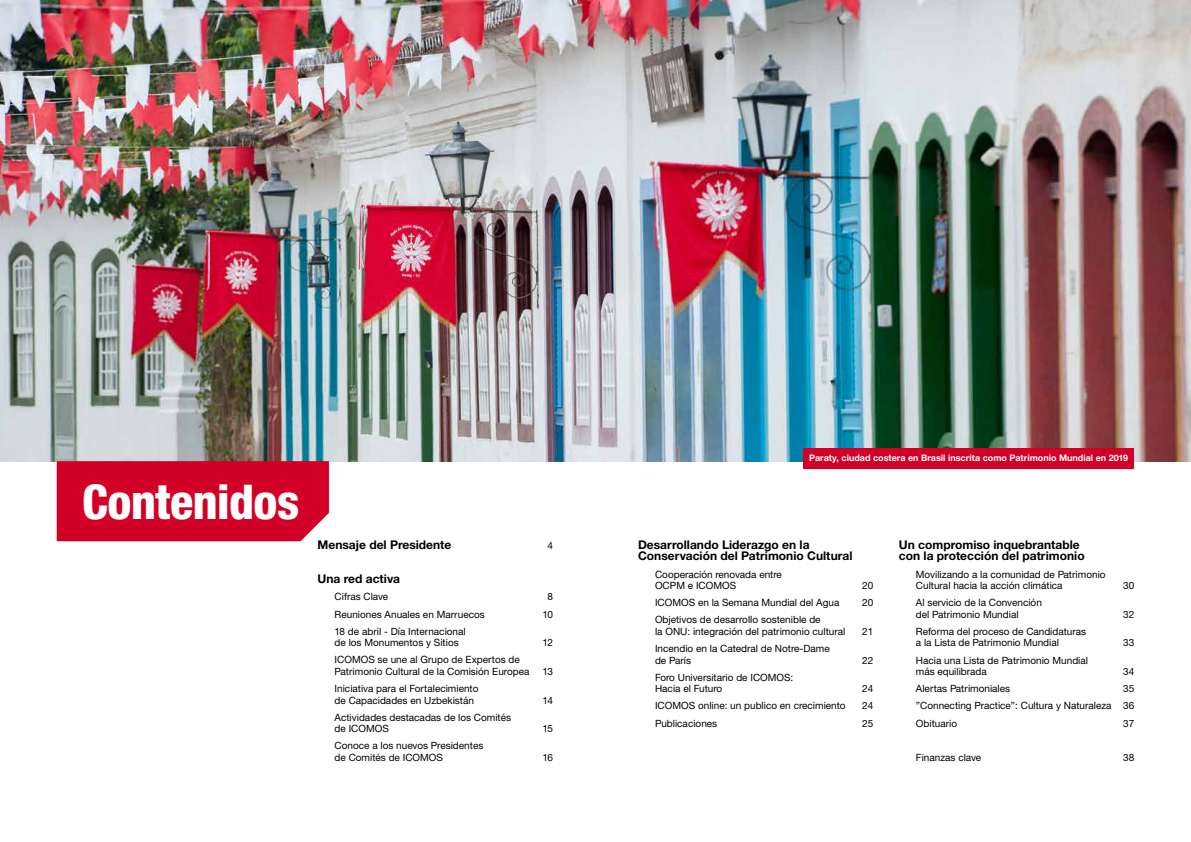
<style>
.page{position:relative;width:1191px;height:842px;background:#fff}
.page>*{position:absolute;margin:0;border:0;box-sizing:border-box;transform-origin:0 0}
.t1{font:800 condensed 48px "Helvetica Neue";letter-spacing:-.01em;color:#fff}
.t2{font:700 12px/11.5px "Helvetica Neue CE";color:#000}
.t3{font:10px/11.5px "Helvetica Neue CE";color:#000}
.t4{font:700 9px "Helvetica Neue CE";color:#fff}
</style>
<div class="page">
<img style="left:0;top:0;width:1191px;height:461px">
<div style="left:57px;top:461px;width:272px;height:80px;background:#d20027"></div>
<div style="left:803px;top:448px;width:330px;height:21px;background:#d20027"></div>
<h1 class="t1" style="left:82px;top:472px;width:219px">Contenidos</h1>
<p class="t2" style="left:317px;top:539px;width:135px">Mensaje del Presidente</p>
<p class="t3" style="left:547px;top:540px;width:7px">4</p>
<p class="t2" style="left:317px;top:573px;width:84px">Una red activa</p>
<p class="t3" style="left:334px;top:591px;width:55px">Cifras Clave</p>
<p class="t3" style="left:547px;top:591px;width:7px">8</p>
<p class="t3" style="left:334px;top:608px;width:152px">Reuniones Anuales en Marruecos</p>
<p class="t3" style="left:542px;top:608px;width:12px">10</p>
<p class="t3" style="left:334px;top:625px;width:133px">18 de abril - Día Internacional de los Monumentos y Sitios</p>
<p class="t3" style="left:542px;top:637px;width:12px">12</p>
<p class="t3" style="left:334px;top:654px;width:196px">ICOMOS se une al Grupo de Expertos de<br>Patrimonio Cultural de la Comisión Europea</p>
<p class="t3" style="left:542px;top:666px;width:12px">13</p>
<p class="t3" style="left:334px;top:683px;width:145px">Iniciativa para el Fortalecimiento de Capacidades en Uzbekistán</p>
<p class="t3" style="left:542px;top:694px;width:12px">14</p>
<p class="t3" style="left:334px;top:711px;width:178px">Actividades destacadas de los Comités de ICOMOS</p>
<p class="t3" style="left:542px;top:723px;width:12px">15</p>
<p class="t3" style="left:334px;top:740px;width:150px">Conoce a los nuevos Presidentes de Comités de ICOMOS</p>
<p class="t3" style="left:542px;top:752px;width:12px">16</p>
<p class="t4" style="left:809px;top:452px;width:320px">Paraty, ciudad costera en Brasil inscrita como Patrimonio Mundial en 2019</p>
<p class="t2" style="left:638px;top:539px;width:216px">Desarrollando Liderazgo en la<br>Conservación del Patrimonio Cultural</p>
<p class="t3" style="left:655px;top:568px;width:128px">Cooperación renovada entre<br>OCPM e ICOMOS</p>
<p class="t3" style="left:862px;top:580px;width:13px">20</p>
<p class="t3" style="left:655px;top:597px;width:186px">ICOMOS en la Semana Mundial del Agua</p>
<p class="t3" style="left:862px;top:597px;width:13px">20</p>
<p class="t3" style="left:655px;top:614px;width:192px">Objetivos de desarrollo sostenible de<br>la ONU: integración del patrimonio cultural</p>
<p class="t3" style="left:862px;top:626px;width:13px">21</p>
<p class="t3" style="left:655px;top:643px;width:176px">Incendio en la Catedral de Notre-Dame de París</p>
<p class="t3" style="left:862px;top:654px;width:13px">22</p>
<p class="t3" style="left:655px;top:671px;width:140px">Foro Universitario de ICOMOS:<br>Hacia el Futuro</p>
<p class="t3" style="left:862px;top:683px;width:13px">24</p>
<p class="t3" style="left:655px;top:700px;width:192px">ICOMOS online: un publico en crecimiento</p>
<p class="t3" style="left:862px;top:700px;width:13px">24</p>
<p class="t3" style="left:655px;top:717px;width:64px">Publicaciones</p>
<p class="t3" style="left:862px;top:717px;width:13px">25</p>
<p class="t2" style="left:899px;top:539px;width:187px">Un compromiso inquebrantable con la protección del patrimonio</p>
<p class="t3" style="left:916px;top:568px;width:191px">Movilizando a la comunidad de Patrimonio<br>Cultural hacia la acción climática</p>
<p class="t3" style="left:1123px;top:580px;width:13px">30</p>
<p class="t3" style="left:916px;top:597px;width:127px">Al servicio de la Convención del Patrimonio Mundial</p>
<p class="t3" style="left:1123px;top:608px;width:13px">32</p>
<p class="t3" style="left:916px;top:626px;width:172px">Reforma del proceso de Candidaturas a la Lista de Patrimonio Mundial</p>
<p class="t3" style="left:1123px;top:637px;width:13px">33</p>
<p class="t3" style="left:916px;top:654px;width:174px">Hacia una Lista de Patrimonio Mundial más equilibrada</p>
<p class="t3" style="left:1123px;top:666px;width:13px">34</p>
<p class="t3" style="left:916px;top:683px;width:96px">Alertas Patrimoniales</p>
<p class="t3" style="left:916px;top:680px;width:220px;line-height:17.2px;text-align:justify;text-indent:207px">35 ”Connecting Practice”: Cultura y Naturaleza 36<br>Obituario</p>
<p class="t3" style="left:1123px;top:717px;width:13px">37</p>
<p class="t3" style="left:916px;top:752px;width:67px">Finanzas clave</p>
<p class="t3" style="left:1123px;top:752px;width:13px">38</p>
</div>
